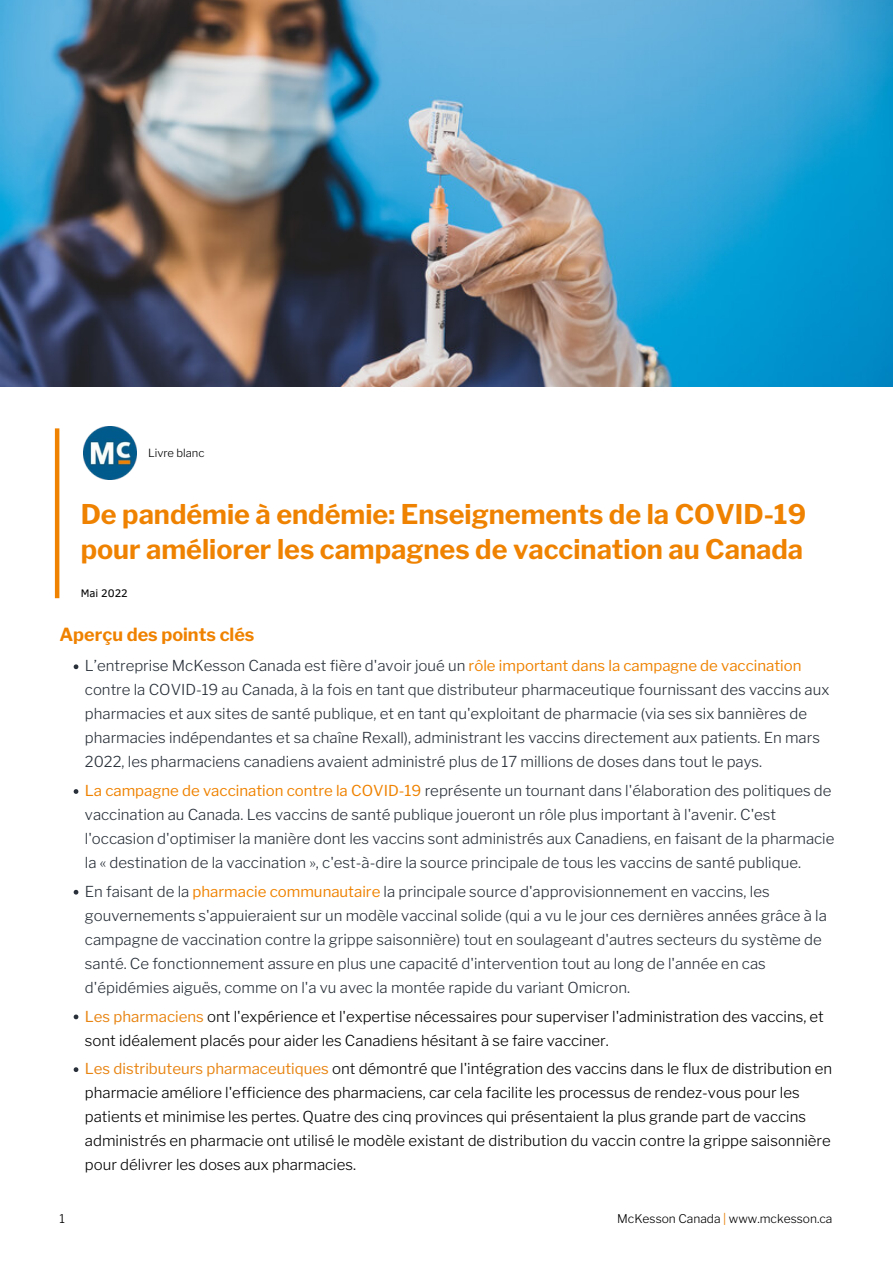
<style>
.page{position:relative;width:893px;height:1264px;background:#fff}
.page>*{position:absolute;margin:0;border:0;box-sizing:border-box;transform-origin:0 0}
.t1{font:700 27px/34.8px "Libre Franklin";color:#ef8200}
.t2{font:700 18px "Libre Franklin";color:#ef8200}
.t3{font:300 15px/24px "Libre Franklin";color:#293039}
.t4{font:300 15px/24px "Libre Franklin";color:#000}
.t5{font:300 12px "Libre Franklin";color:#000}
.t6{font:300 11.25px "Libre Franklin";color:#000}
.t7{font:11.25px "Clear Sans";color:#000}
.s1{font-weight:400;color:#ef8200}
.s2{font-weight:400;color:#e88412}
</style>
<div class="page">
<img style="left:0;top:0;width:892px;height:387px">
<hr style="left:55px;top:428px;width:4px;height:170px;background:#ef8200">
<img style="left:84px;top:426px;width:53px;height:53px">
<svg style="left:74px;top:664px;width:4px;height:5px"></svg>
<svg style="left:74px;top:789px;width:4px;height:4px"></svg>
<svg style="left:74px;top:889px;width:4px;height:5px"></svg>
<svg style="left:74px;top:1014px;width:4px;height:5px"></svg>
<svg style="left:74px;top:1067px;width:4px;height:4px"></svg>
<p class="t6" style="left:148px;top:446px;width:58px">Livre blanc</p>
<h1 class="t1" style="left:81px;top:497px;width:727px">De pandémie à endémie: Enseignements de la COVID-19 pour améliorer les campagnes de vaccination au Canada</h1>
<p class="t7" style="left:81px;top:584px;width:49px">Mai 2022</p>
<p class="t2" style="left:59px;top:624px;width:196px">Aperçu des points clés</p>
<p class="t3" style="left:85px;top:654px;width:745px">L’entreprise McKesson Canada est fière d'avoir joué un <span class="s1">rôle important dans la campagne de vaccination </span>contre la COVID-19 au Canada, à la fois en tant que distributeur pharmaceutique fournissant des vaccins aux pharmacies et aux sites de santé publique, et en tant qu'exploitant de pharmacie (via ses six bannières de pharmacies indépendantes et sa chaîne Rexall), administrant les vaccins directement aux patients. En mars 2022, les pharmaciens canadiens avaient administré plus de 17 millions de doses dans tout le pays.</p>
<p class="t3" style="left:85px;top:778px;width:751px"><span class="s1">La campagne de vaccination contre la COVID-19</span> représente un tournant dans l'élaboration des politiques de vaccination au Canada. Les vaccins de santé publique joueront un rôle plus important à l'avenir. C'est l'occasion d'optimiser la manière dont les vaccins sont administrés aux Canadiens, en faisant de la pharmacie la « destination de la vaccination », c'est-à-dire la source principale de tous les vaccins de santé publique.</p>
<p class="t3" style="left:85px;top:879px;width:743px">En faisant de la <span class="s1">pharmacie communautaire</span> la principale source d'approvisionnement en vaccins, les gouvernements s'appuieraient sur un modèle vaccinal solide (qui a vu le jour ces dernières années grâce à la campagne de vaccination contre la grippe saisonnière) tout en soulageant d'autres secteurs du système de santé. Ce fonctionnement assure en plus une capacité d'intervention tout au long de l'année en cas d'épidémies aiguës, comme on l'a vu avec la montée rapide du variant Omicron.</p>
<p class="t4" style="left:85px;top:1004px;width:740px"><span class="s2">Les pharmaciens</span> ont l'expérience et l'expertise nécessaires pour superviser l'administration des vaccins, et sont idéalement placés pour aider les Canadiens hésitant à se faire vacciner.</p>
<p class="t4" style="left:85px;top:1056px;width:748px"><span class="s2">Les distributeurs pharmaceutiques</span> ont démontré que l'intégration des vaccins dans le flux de distribution en pharmacie améliore l'efficience des pharmaciens, car cela facilite les processus de rendez-vous pour les patients et minimise les pertes. Quatre des cinq provinces qui présentaient la plus grande part de vaccins administrés en pharmacie ont utilisé le modèle existant de distribution du vaccin contre la grippe saisonnière pour délivrer les doses aux pharmacies.</p>
<p class="t5" style="left:59px;top:1211px;width:7px">1</p>
<p class="t5" style="left:617px;top:1211px;width:217px">McKesson Canada <span class="s2">|</span> www.mckesson.ca</p>
</div>
